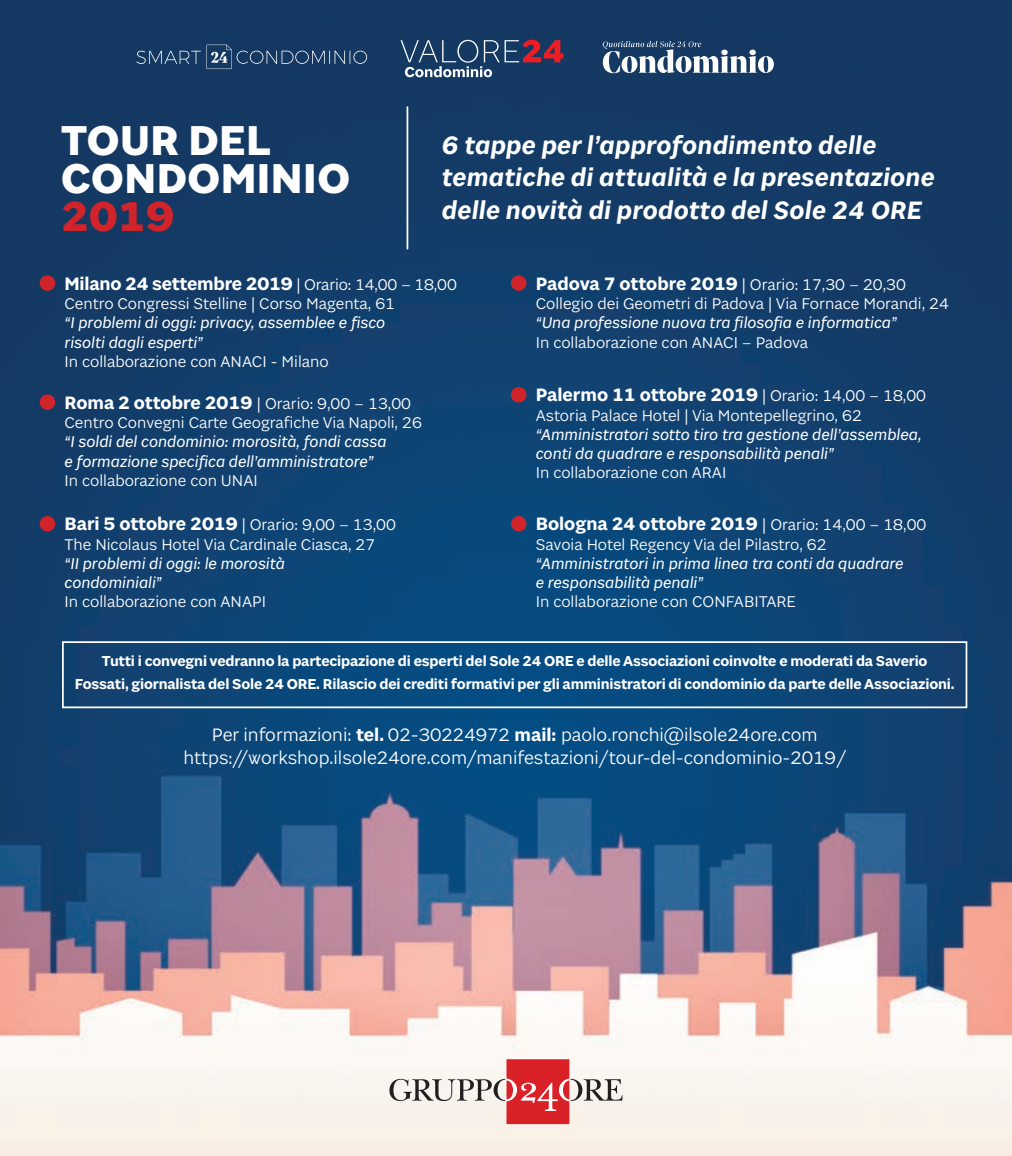
<style>
.page{position:relative;width:1012px;height:1156px;background:#fff}
.page>*{position:absolute;margin:0;border:0;box-sizing:border-box;transform-origin:0 0}
.t1{font:700 44.62px/38.3px "Sole 24 Sans Number";letter-spacing:.01em;color:#fff}
.t2{font:700 44.62px "Sole 24 Sans Number";color:#d1232a}
.t3{font:italic 600 26.95px/32.4px "Sole 24 Sans Number";letter-spacing:.01em;color:#fff}
.t4{font:19.25px/23.1px "Sole 24 Sans Number";color:#fff;text-align:center}
.t5{font:600 19.25px "Sole 24 Sans Number";color:#fff}
.t6{font:16.62px/19.2px "Sole 24 Sans Number";color:#fff}
.t7{font:italic 16.62px/19.2px "Sole 24 Sans Number";color:#fff}
.t8{font:600 15.4px/22.8px "Sole 24 Sans Number";letter-spacing:-.01em;color:#fff;text-align:center}
.s1{font-weight:400;font-size:16.62px}
.s2{font-weight:600;font-size:19.25px}
.s3{font-weight:600}
</style>
<div class="page">
<img style="left:0;top:0;width:1012px;height:1156px">
<svg style="left:136px;top:45px;width:231px;height:24px;background:#2a4b70"></svg>
<svg style="left:389px;top:1059px;width:234px;height:65px"></svg>
<svg style="left:603px;top:41px;width:171px;height:32px"></svg>
<svg style="left:401px;top:40px;width:162px;height:37px;background:#465172"></svg>
<hr style="left:407px;top:107px;width:1px;height:142px;background:#fff">
<div style="left:62px;top:641px;width:905px;height:67px;border:2px solid #fff"></div>
<div style="left:40px;top:275px;width:15px;height:16px;background:#d1232a;border-radius:50%"></div>
<div style="left:511px;top:275px;width:15px;height:16px;background:#d1232a;border-radius:50%"></div>
<div style="left:40px;top:394px;width:15px;height:16px;background:#d1232a;border-radius:50%"></div>
<div style="left:511px;top:387px;width:15px;height:15px;background:#d1232a;border-radius:50%"></div>
<div style="left:40px;top:516px;width:15px;height:15px;background:#d1232a;border-radius:50%"></div>
<div style="left:511px;top:516px;width:15px;height:15px;background:#d1232a;border-radius:50%"></div>
<h1 class="t1" style="left:61px;top:123px;width:290px">TOUR DEL<br>CONDOMINIO</h1>
<h1 class="t2" style="left:61px;top:190px;width:114px">2019</h1>
<h2 class="t3" style="left:442px;top:130px;width:494px">6 tappe per l’approfondimento delle tematiche di attualità e la presentazione delle novità di prodotto del Sole 24 ORE</h2>
<p class="t5" style="left:64px;top:272px;width:394px">Milano 24 settembre 2019 <span class="s1">| Orario: 14,00 – 18,00</span></p>
<p class="t6" style="left:64px;top:294px;width:332px">Centro Congressi Stelline | Corso Magenta, 61</p>
<p class="t7" style="left:64px;top:314px;width:322px">“I problemi di oggi: privacy, assemblee e fisco risolti dagli esperti”</p>
<p class="t6" style="left:64px;top:352px;width:266px">In collaborazione con ANACI - Milano</p>
<p class="t6" style="left:64px;top:394px;width:359px"><span class="s2">Roma 2 ottobre 2019</span> | Orario: 9,00 – 13,00<br>Centro Convegni Carte Geografiche Via Napoli, 26</p>
<p class="t7" style="left:64px;top:433px;width:324px">“I soldi del condominio: morosità, fondi cassa e formazione specifica dell’amministratore”</p>
<p class="t6" style="left:64px;top:471px;width:195px">In collaborazione con UNAI</p>
<p class="t6" style="left:64px;top:516px;width:333px"><span class="s2">Bari 5 ottobre 2019</span> | Orario: 9,00 – 13,00<br>The Nicolaus Hotel Via Cardinale Ciasca, 27</p>
<p class="t7" style="left:64px;top:554px;width:222px">“II problemi di oggi: le morosità condominiali”</p>
<p class="t6" style="left:64px;top:593px;width:203px">In collaborazione con ANAPI</p>
<p class="t6" style="left:536px;top:275px;width:415px"><span class="s2">Padova 7 ottobre 2019</span> | Orario: 17,30 – 20,30<br>Collegio dei Geometri di Padova | Via Fornace Morandi, 24</p>
<p class="t7" style="left:536px;top:314px;width:363px">“Una professione nuova tra filosofia e informatica”</p>
<p class="t6" style="left:536px;top:333px;width:274px">In collaborazione con ANACI – Padova</p>
<p class="t5" style="left:536px;top:384px;width:392px">Palermo 11 ottobre 2019 <span class="s1">| Orario: 14,00 – 18,00</span></p>
<p class="t6" style="left:536px;top:406px;width:328px">Astoria Palace Hotel | Via Montepellegrino, 62</p>
<p class="t7" style="left:536px;top:425px;width:387px">“Amministratori sotto tiro tra gestione dell’assemblea, conti da quadrare e responsabilità penali”</p>
<p class="t6" style="left:536px;top:464px;width:192px">In collaborazione con ARAI</p>
<p class="t5" style="left:536px;top:513px;width:392px">Bologna 24 ottobre 2019 <span class="s1">| Orario: 14,00 – 18,00</span></p>
<p class="t6" style="left:536px;top:535px;width:292px">Savoia Hotel Regency Via del Pilastro, 62</p>
<p class="t7" style="left:536px;top:554px;width:369px">“Amministratori in prima linea tra conti da quadrare e responsabilità penali”</p>
<p class="t6" style="left:536px;top:593px;width:262px">In collaborazione con CONFABITARE</p>
<p class="t8" style="left:75px;top:651px;width:881px">Tutti i convegni vedranno la partecipazione di esperti del Sole 24 ORE e delle Associazioni coinvolte e moderati da Saverio<br>Fossati, giornalista del Sole 24 ORE. Rilascio dei crediti formativi per gli amministratori di condominio da parte delle Associazioni.</p>
<p class="t4" style="left:184px;top:724px;width:664px">Per informazioni: <span class="s3">tel.</span> 02-30224972 <span class="s3">mail:</span> paolo.ronchi@ilsole24ore.com https://workshop.ilsole24ore.com/manifestazioni/tour-del-condominio-2019/</p>
</div>
